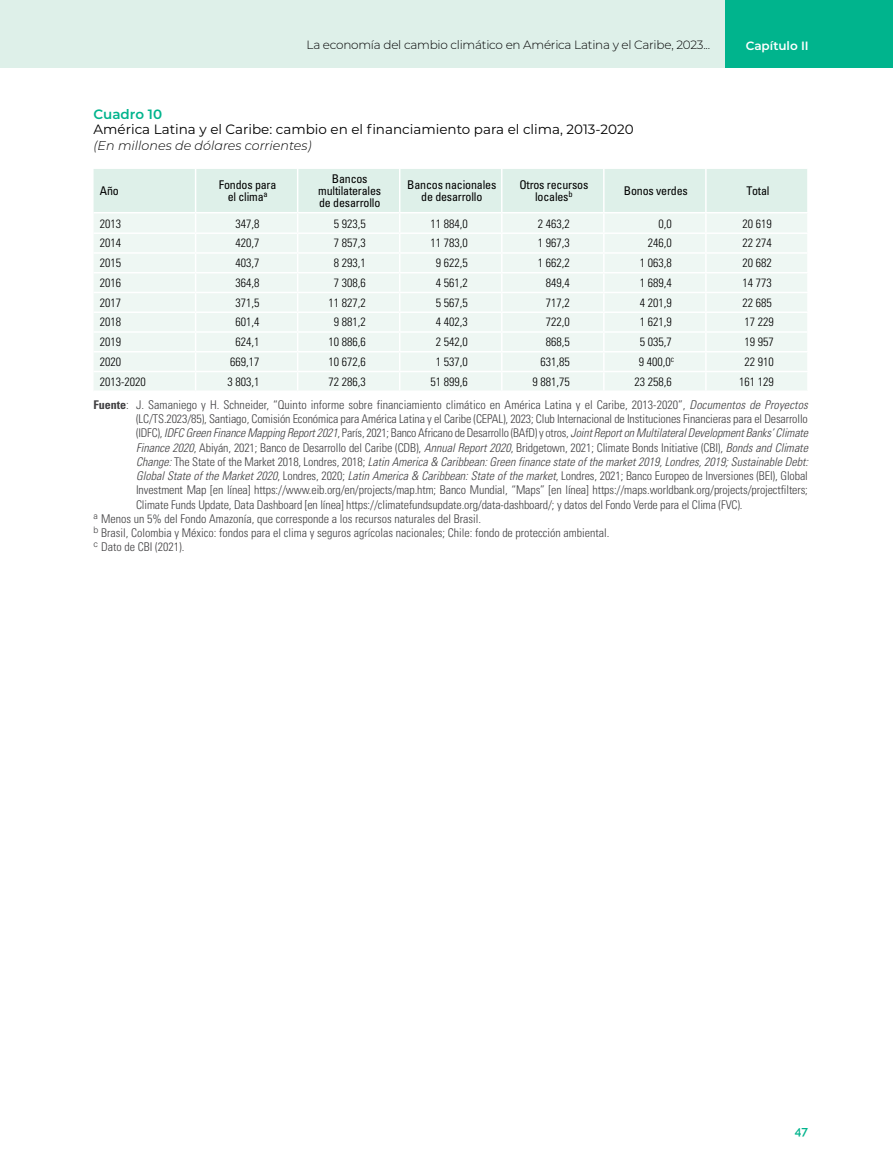
<style>
.page{position:relative;width:893px;height:1170px;background:#fff}
.page>*{position:absolute;margin:0;border:0;box-sizing:border-box;transform-origin:0 0}
.t1{font:13.5px "Montserrat";color:#000}
.t2{font:600 13.5px "Montserrat";color:#00b48d}
.t3{font:italic 300 12.75px "Montserrat";color:#000}
.t4{font:300 condensed 12px/23.1px "Univers LT Std";letter-spacing:-.01em;color:#414042}
.t5{font:italic 300 condensed 12px "Univers LT Std";color:#414042}
.t6{font:300 condensed 12px "Univers LT Std";color:#000}
.t7{font:condensed 12px/12px "Univers LT Std";letter-spacing:-.015em;color:#000;text-align:center}
.t8{font:300 12px "Montserrat";letter-spacing:-.02em;color:#000}
.t9{font:600 12px "Montserrat";color:#fff}
.t10{font:600 12px "Raleway";color:#00b48d}
.s1{color:#000}
.s2{font-weight:700}
.s3{font-style:italic}
.s4{font-style:normal}
</style>
<div class="page">
<div style="left:724px;top:0;width:169px;height:68px;background:#00b48d"></div>
<div style="left:0;top:0;width:724px;height:68px;background:#def0e9"></div>
<svg style="left:94px;top:169px;width:713px;height:221px;background:#ecf6f1"></svg>
<p class="t8" style="left:307px;top:37px;width:405px">La economía del cambio climático en América Latina y el Caribe, 2023...</p>
<p class="t9" style="left:746px;top:38px;width:65px">Capítulo II</p>
<p class="t2" style="left:94px;top:105px;width:70px">Cuadro 10</p>
<p class="t1" style="left:94px;top:120px;width:542px">América Latina y el Caribe: cambio en el financiamiento para el clima, 2013-2020</p>
<p class="t3" style="left:94px;top:137px;width:220px">(En millones de dólares corrientes)</p>
<p class="t7" style="left:100px;top:185px;width:20px">Año</p>
<p class="t7" style="left:219px;top:179px;width:59px">Fondos para el clima<sup>a</sup></p>
<p class="t7" style="left:318px;top:173px;width:64px">Bancos multilaterales de desarrollo</p>
<p class="t7" style="left:407px;top:179px;width:91px">Bancos nacionales de desarrollo</p>
<p class="t7" style="left:519px;top:179px;width:70px">Otros recursos locales<sup>b</sup></p>
<p class="t7" style="left:624px;top:185px;width:65px">Bonos verdes</p>
<p class="t7" style="left:746px;top:185px;width:25px">Total</p>
<p class="t6" style="left:100px;top:216px;width:23px">2013</p>
<p class="t6" style="left:235px;top:216px;width:25px">347,8</p>
<p class="t6" style="left:334px;top:216px;width:33px">5 923,5</p>
<p class="t6" style="left:430px;top:216px;width:39px">11 884,0</p>
<p class="t6" style="left:538px;top:216px;width:33px">2 463,2</p>
<p class="t6" style="left:658px;top:216px;width:15px">0,0</p>
<p class="t6" style="left:742px;top:216px;width:31px">20 619</p>
<p class="t6" style="left:100px;top:236px;width:23px">2014</p>
<p class="t6" style="left:235px;top:236px;width:25px">420,7</p>
<p class="t6" style="left:334px;top:236px;width:33px">7 857,3</p>
<p class="t6" style="left:430px;top:236px;width:39px">11 783,0</p>
<p class="t6" style="left:538px;top:236px;width:33px">1 967,3</p>
<p class="t6" style="left:648px;top:236px;width:25px">246,0</p>
<p class="t6" style="left:742px;top:236px;width:31px">22 274</p>
<p class="t6" style="left:100px;top:256px;width:23px">2015</p>
<p class="t6" style="left:235px;top:256px;width:25px">403,7</p>
<p class="t6" style="left:334px;top:256px;width:33px">8 293,1</p>
<p class="t6" style="left:436px;top:256px;width:33px">9 622,5</p>
<p class="t6" style="left:538px;top:256px;width:33px">1 662,2</p>
<p class="t6" style="left:640px;top:256px;width:33px">1 063,8</p>
<p class="t6" style="left:742px;top:256px;width:31px">20 682</p>
<p class="t6" style="left:100px;top:275px;width:23px">2016</p>
<p class="t6" style="left:235px;top:275px;width:25px">364,8</p>
<p class="t6" style="left:334px;top:275px;width:33px">7 308,6</p>
<p class="t6" style="left:436px;top:275px;width:33px">4 561,2</p>
<p class="t6" style="left:546px;top:275px;width:25px">849,4</p>
<p class="t6" style="left:640px;top:275px;width:33px">1 689,4</p>
<p class="t6" style="left:742px;top:275px;width:31px">14 773</p>
<p class="t6" style="left:100px;top:295px;width:23px">2017</p>
<p class="t6" style="left:235px;top:295px;width:25px">371,5</p>
<p class="t6" style="left:328px;top:295px;width:39px">11 827,2</p>
<p class="t6" style="left:436px;top:295px;width:33px">5 567,5</p>
<p class="t6" style="left:546px;top:295px;width:25px">717,2</p>
<p class="t6" style="left:640px;top:295px;width:33px">4 201,9</p>
<p class="t6" style="left:742px;top:295px;width:31px">22 685</p>
<p class="t6" style="left:100px;top:315px;width:23px">2018</p>
<p class="t6" style="left:235px;top:315px;width:25px">601,4</p>
<p class="t6" style="left:334px;top:315px;width:33px">9 881,2</p>
<p class="t6" style="left:436px;top:315px;width:33px">4 402,3</p>
<p class="t6" style="left:546px;top:315px;width:25px">722,0</p>
<p class="t6" style="left:640px;top:315px;width:33px">1 621,9</p>
<p class="t6" style="left:745px;top:315px;width:31px">17 229</p>
<p class="t6" style="left:100px;top:335px;width:23px">2019</p>
<p class="t6" style="left:235px;top:335px;width:25px">624,1</p>
<p class="t6" style="left:328px;top:335px;width:39px">10 886,6</p>
<p class="t6" style="left:436px;top:335px;width:33px">2 542,0</p>
<p class="t6" style="left:546px;top:335px;width:25px">868,5</p>
<p class="t6" style="left:640px;top:335px;width:33px">5 035,7</p>
<p class="t6" style="left:745px;top:335px;width:31px">19 957</p>
<p class="t6" style="left:100px;top:354px;width:23px">2020</p>
<p class="t6" style="left:230px;top:354px;width:31px">669,17</p>
<p class="t6" style="left:328px;top:354px;width:39px">10 672,6</p>
<p class="t6" style="left:436px;top:354px;width:33px">1 537,0</p>
<p class="t6" style="left:540px;top:354px;width:31px">631,85</p>
<p class="t6" style="left:639px;top:354px;width:37px">9 400,0<sup>c</sup></p>
<p class="t6" style="left:745px;top:354px;width:31px">22 910</p>
<p class="t6" style="left:100px;top:374px;width:47px">2013-2020</p>
<p class="t6" style="left:227px;top:374px;width:33px">3 803,1</p>
<p class="t6" style="left:328px;top:374px;width:39px">72 286,3</p>
<p class="t6" style="left:430px;top:374px;width:39px">51 899,6</p>
<p class="t6" style="left:532px;top:374px;width:39px">9 881,75</p>
<p class="t6" style="left:635px;top:374px;width:39px">23 258,6</p>
<p class="t4" style="left:94px;top:370px;width:716px;text-indent:646px"><span class="s1">161 129<br></span><span class="s2">Fuente</span>: J. Samaniego y H. Schneider, “Quinto informe sobre financiamiento climático en América Latina y el Caribe, 2013-2020”, <span class="s3">Documentos de Proyectos</span></p>
<p class="t4" style="left:136px;top:407px;width:673px">(LC/TS.2023/85), Santiago, Comisión Económica para América Latina y el Caribe (CEPAL), 2023; Club Internacional de Instituciones Financieras para el Desarrollo</p>
<p class="t5" style="left:136px;top:426px;width:673px"><span class="s4">(IDFC),</span> IDFC Green Finance Mapping Report 2021<span class="s4">, París, 2021; Banco Africano de Desarrollo (BAfD) y otros,</span> Joint Report on Multilateral Development Banks’ Climate</p>
<p class="t4" style="left:136px;top:436px;width:673px"><span class="s3">Finance 2020</span>, Abiyán, 2021; Banco de Desarrollo del Caribe (CDB), <span class="s3">Annual Report 2020</span>, Bridgetown, 2021; Climate Bonds Initiative (CBI), <span class="s3">Bonds and Climate</span></p>
<p class="t5" style="left:136px;top:454px;width:673px">Change: <span class="s4">The State of the Market 2018, Londres, 2018;</span> Latin America &amp; Caribbean: Green finance state of the market 2019, Londres, 2019; Sustainable Debt:</p>
<p class="t5" style="left:136px;top:468px;width:673px">Global State of the Market 2020<span class="s4">, Londres, 2020;</span> Latin America &amp; Caribbean: State of the market<span class="s4">, Londres, 2021; Banco Europeo de Inversiones (BEI), Global</span></p>
<p class="t4" style="left:136px;top:478px;width:673px">Investment Map [en línea] https://www.eib.org/en/projects/map.htm; Banco Mundial, “Maps” [en línea] https://maps.worldbank.org/projects/projectfilters;</p>
<p class="t4" style="left:136px;top:493px;width:608px">Climate Funds Update, Data Dashboard [en línea] https://climatefundsupdate.org/data-dashboard/; y datos del Fondo Verde para el Clima (FVC).</p>
<p class="t4" style="left:94px;top:507px;width:389px"><sup>a</sup> Menos un 5% del Fondo Amazonía, que corresponde a los recursos naturales del Brasil.</p>
<p class="t4" style="left:94px;top:521px;width:518px"><sup>b</sup> Brasil, Colombia y México: fondos para el clima y seguros agrícolas nacionales; Chile: fondo de protección ambiental.</p>
<p class="t4" style="left:94px;top:535px;width:92px"><sup>c</sup> Dato de CBI (2021).</p>
<p class="t10" style="left:795px;top:1123px;width:15px">47</p>
</div>
